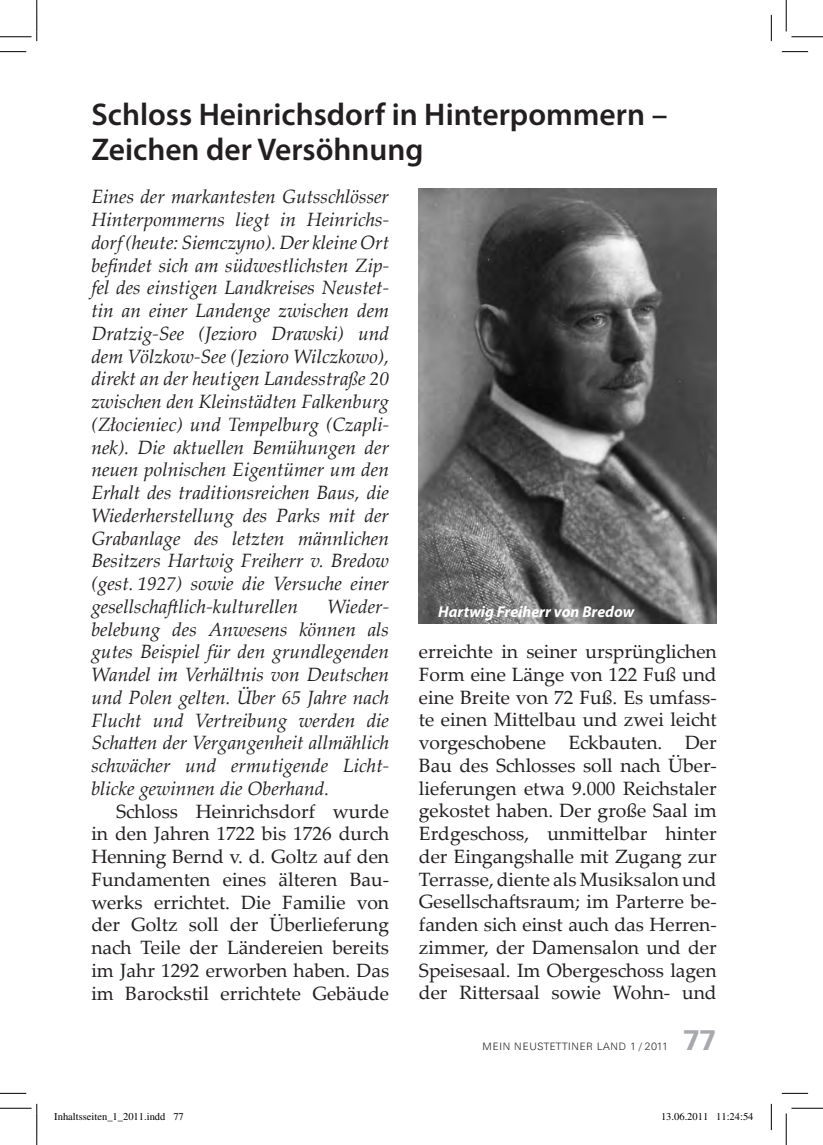
<style>
.page{position:relative;width:823px;height:1145px;background:#fff}
.page>*{position:absolute;margin:0;border:0;box-sizing:border-box;transform-origin:0 0}
.t1{font:600 31.5px/35px "Myriad Pro";color:#231f20}
.t2{font:700 28px "Univers BQ";color:#a8a9ad}
.t3{font:italic 19.25px/22.8px "Palatino Linotype";color:#231f20;text-align:justify}
.t4{font:19.25px/22.8px "Palatino Linotype";color:#231f20;text-align:justify}
.t5{font:italic 700 15.75px "Myriad Pro";color:#fff}
.t6{font:10.5px "Times";color:#000}
.t7{font:300 10.5px "Univers BQ";letter-spacing:.07em;color:#231f20}
</style>
<div class="page">
<img style="left:419px;top:189px;width:297px;height:434px">
<svg style="left:0;top:51px;width:26px;height:1px"></svg>
<svg style="left:781px;top:51px;width:27px;height:1px"></svg>
<svg style="left:0;top:1093px;width:26px;height:1px"></svg>
<svg style="left:781px;top:1093px;width:27px;height:1px"></svg>
<svg style="left:36px;top:32px;width:2px;height:10px"></svg>
<svg style="left:771px;top:15px;width:1px;height:26px"></svg>
<svg style="left:771px;top:1104px;width:1px;height:26px"></svg>
<hr style="left:0;top:36px;width:32px;height:1px;background:#000">
<hr style="left:791px;top:36px;width:32px;height:1px;background:#000">
<hr style="left:0;top:1108px;width:32px;height:1px;background:#000">
<hr style="left:791px;top:1108px;width:32px;height:1px;background:#000">
<hr style="left:36px;top:0;width:1px;height:32px;background:#000">
<hr style="left:36px;top:1113px;width:1px;height:32px;background:#000">
<hr style="left:786px;top:0;width:1px;height:32px;background:#000">
<hr style="left:786px;top:1113px;width:1px;height:32px;background:#000">
<h1 class="t1" style="left:91px;top:96px;width:577px">Schloss Heinrichsdorf in Hinterpommern –<br>Zeichen der Versöhnung</h1>
<p class="t3" style="left:91px;top:185px;width:299px">Eines der markantesten Gutsschlösser Hinterpommerns liegt in Heinrichs&shy;dorf (heute: Siemczyno). Der kleine Ort befindet sich am südwestlichsten Zip&shy;fel des einstigen Landkreises Neustet&shy;tin an einer Landenge zwischen dem Dratzig-See (Jezioro Drawski) und dem Völzkow-See (Jezioro Wilczkowo), direkt an der heutigen Landesstraße 20 zwischen den Kleinstädten Falkenburg (Złocieniec) und Tempelburg (Czapli&shy;nek). Die aktuellen Bemühungen der neuen polnischen Eigentümer um den Erhalt des traditionsreichen Baus, die Wiederherstellung des Parks mit der Grabanlage des letzten männlichen Besitzers Hartwig Freiherr v. Bredow (gest. 1927) sowie die Versuche einer gesellschaftlich-kulturellen</p>
<p class="t3" style="left:91px;top:594px;width:299px;text-indent:236px">Wieder&shy;belebung des Anwesens können als gutes Beispiel für den grundlegenden Wandel im Verhältnis von Deutschen und Polen gelten. Über 65 Jahre nach Flucht und Vertreibung werden die Schatten der Vergangenheit allmählich schwächer und ermutigende Licht&shy;blicke gewinnen die Oberhand.</p>
<p class="t4" style="left:91px;top:799px;width:299px;text-indent:25px">Schloss Heinrichsdorf wurde in den Jahren 1722 bis 1726 durch Henning Bernd v. d. Goltz auf den Fundamenten eines älteren Bau&shy;werks errichtet. Die Familie von der Goltz soll der Überlieferung nach Teile der Ländereien bereits im Jahr 1292 erworben haben. Das im Barockstil errichtete Gebäude</p>
<p class="t5" style="left:438px;top:601px;width:198px">Hartwig Freiherr von Bredow</p>
<p class="t4" style="left:419px;top:639px;width:299px">erreichte in seiner ursprünglichen Form eine Länge von 122 Fuß und eine Breite von 72 Fuß. Es umfass&shy;te einen Mittelbau und zwei leicht vorgeschobene Eckbauten. Der Bau des Schlosses soll nach Über&shy;lieferungen etwa 9.000 Reichstaler gekostet haben. Der große Saal im Erdgeschoss, unmittelbar hinter der Eingangshalle mit Zugang zur Terrasse, diente als Musiksalon und Gesellschaftsraum; im Parterre be&shy;fanden sich einst auch das Herren&shy;zimmer, der Damensalon und der Speisesaal. Im Obergeschoss lagen der Rittersaal sowie Wohn- und</p>
<p class="t7" style="left:482px;top:1040px;width:187px">MEIN NEUSTETTINER LAND 1 / 2011</p>
<h2 class="t2" style="left:683px;top:1024px;width:35px">77</h2>
<p class="t6" style="left:54px;top:1110px;width:131px">Inhaltsseiten_1_2011.indd 77</p>
<p class="t6" style="left:661px;top:1110px;width:94px">13.06.2011 11:24:54</p>
</div>
